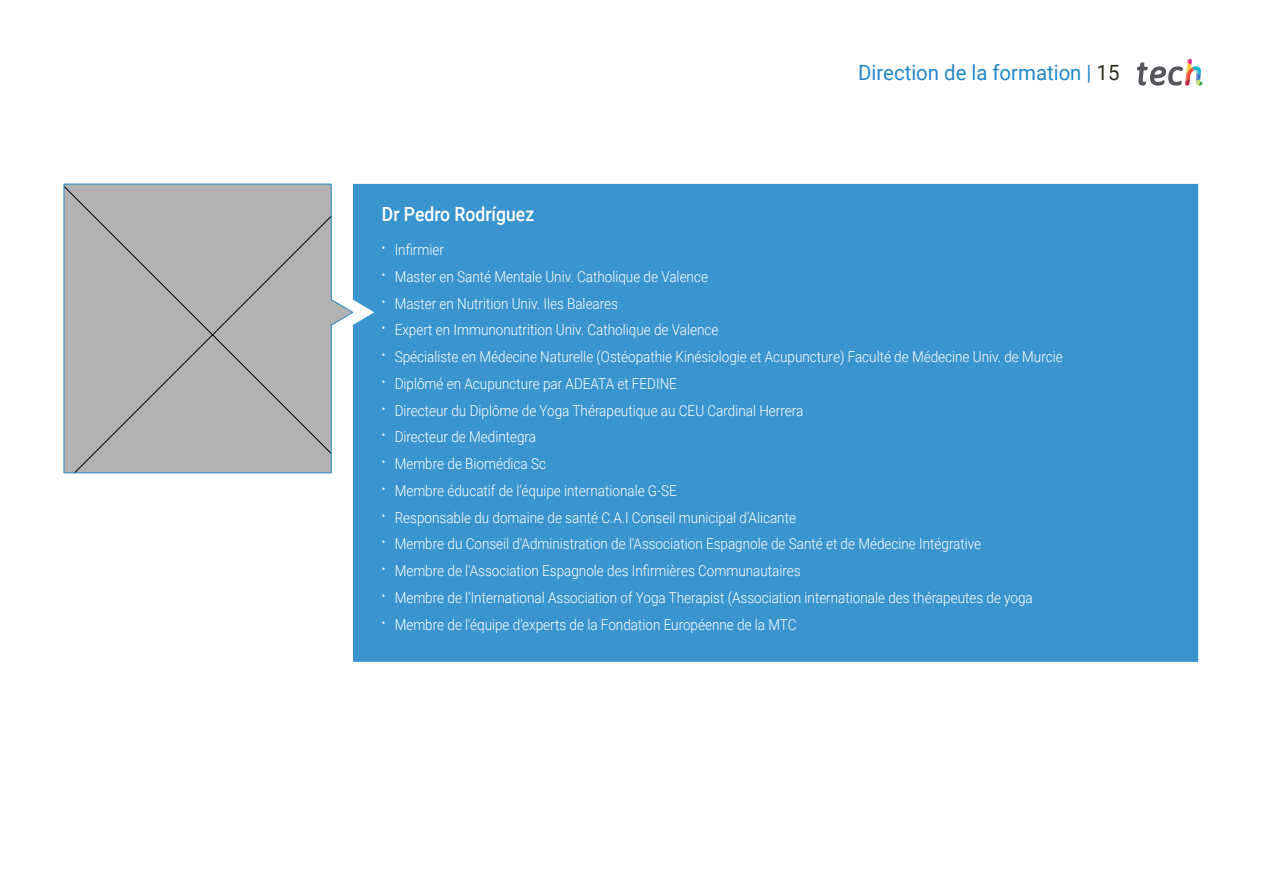
<style>
.page{position:relative;width:1263px;height:893px;background:#fff}
.page>*{position:absolute;margin:0;border:0;box-sizing:border-box;transform-origin:0 0}
.t1{font:21px "Roboto";color:#2488c9}
.t2{font:500 19.5px "Roboto";color:#fff;scale:.9 1}
.t3{font:300 15px "Roboto";color:#fff;scale:.9 1}
.s1{color:#312e20}
</style>
<div class="page">
<svg style="left:1137px;top:59px;width:65px;height:27px"></svg>
<div style="left:353px;top:184px;width:845px;height:478px;background:#3a94ce"></div>
<svg style="left:64px;top:184px;width:289px;height:289px;background:#b6b6b7"></svg>
<h1 class="t1" style="left:858px;top:57px;width:263px">Direction de la formation | <span class="s1">15</span></h1>
<h2 class="t2" style="left:382px;top:201px;width:171px">Dr Pedro Rodríguez</h2>
<p class="t3" style="left:382px;top:239px;width:70px"><sup>•</sup> Infirmier</p>
<p class="t3" style="left:382px;top:266px;width:364px"><sup>•</sup> Master en Santé Mentale Univ. Catholique de Valence</p>
<p class="t3" style="left:382px;top:293px;width:264px"><sup>•</sup> Master en Nutrition Univ. Iles Baleares</p>
<p class="t3" style="left:382px;top:320px;width:375px"><sup>•</sup> Expert en Immunonutrition Univ. Catholique de Valence</p>
<p class="t3" style="left:382px;top:346px;width:758px"><sup>•</sup> Spécialiste en Médecine Naturelle (Ostéopathie Kinésiologie et Acupuncture) Faculté de Médecine Univ. de Murcie</p>
<p class="t3" style="left:382px;top:373px;width:329px"><sup>•</sup> Diplômé en Acupuncture par ADEATA et FEDINE</p>
<p class="t3" style="left:382px;top:400px;width:470px"><sup>•</sup> Directeur du Diplôme de Yoga Thérapeutique au CEU Cardinal Herrera</p>
<p class="t3" style="left:382px;top:427px;width:173px"><sup>•</sup> Directeur de Medintegra</p>
<p class="t3" style="left:382px;top:453px;width:184px"><sup>•</sup> Membre de Biomédica Sc</p>
<p class="t3" style="left:382px;top:480px;width:329px"><sup>•</sup> Membre éducatif de l’équipe internationale G-SE</p>
<p class="t3" style="left:382px;top:507px;width:462px"><sup>•</sup> Responsable du domaine de santé C.A.I Conseil municipal d'Alicante</p>
<p class="t3" style="left:382px;top:534px;width:667px"><sup>•</sup> Membre du Conseil d'Administration de l'Association Espagnole de Santé et de Médecine Intégrative</p>
<p class="t3" style="left:382px;top:560px;width:467px"><sup>•</sup> Membre de l'Association Espagnole des Infirmières Communautaires</p>
<p class="t3" style="left:382px;top:587px;width:725px"><sup>•</sup> Membre de l’International Association of Yoga Therapist (Association internationale des thérapeutes de yoga</p>
<p class="t3" style="left:382px;top:614px;width:462px"><sup>•</sup> Membre de l'équipe d'experts de la Fondation Européenne de la MTC</p>
</div>
